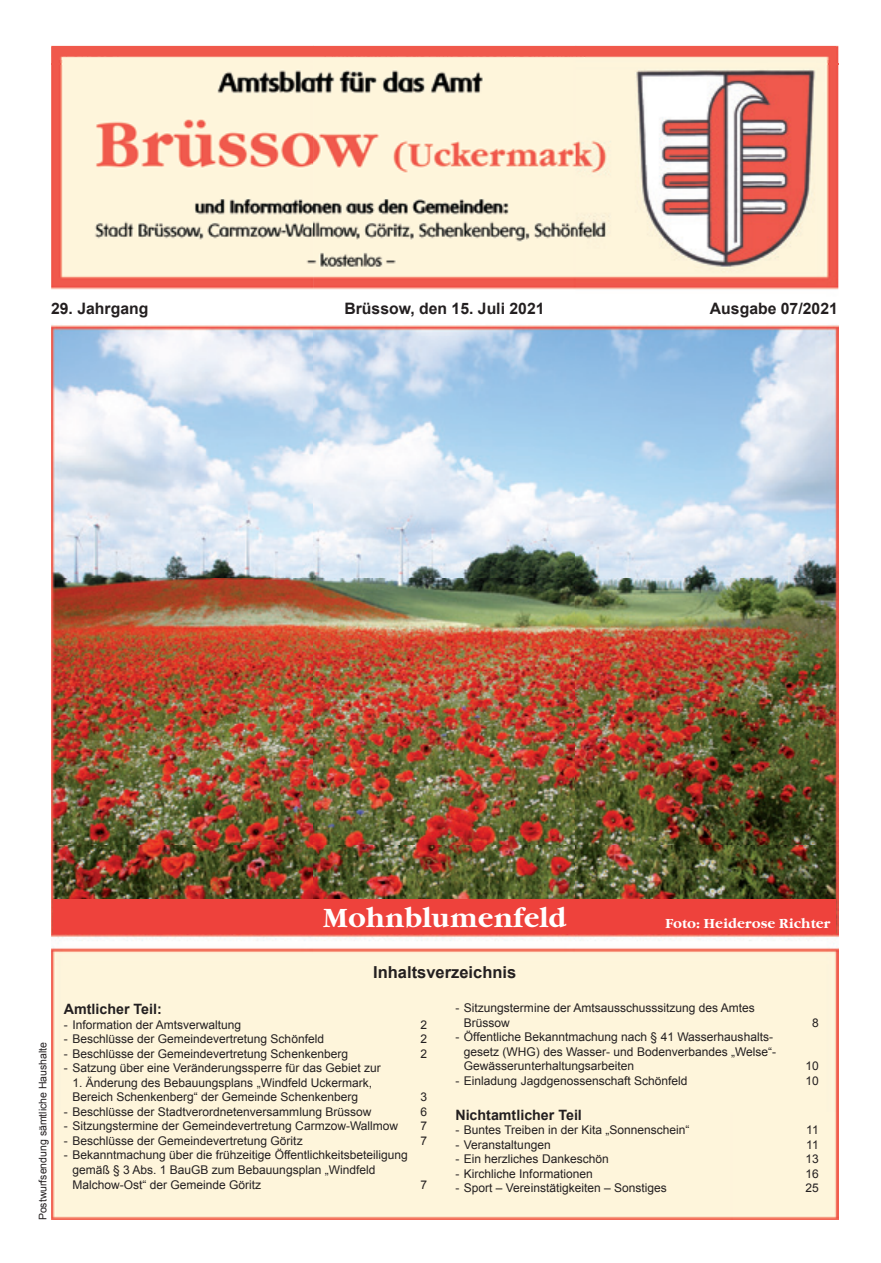
<style>
.page{position:relative;width:881px;height:1263px;background:#fff}
.page>*{position:absolute;margin:0;border:0;box-sizing:border-box;transform-origin:0 0}
.t1{font:700 27px "Garamond Itc T";color:#fff}
.t2{font:700 16.5px "Arial";color:#231f20}
.t3{font:700 15.75px "Arial";color:#231f20}
.t4{font:700 14.25px "Arial";color:#231f20}
.t5{font:700 13.5px "Garamond Itc T";color:#fff}
.t6{font:12px/14.5px "Arial";color:#231f20}
.t7{font:10.5px "Arial";color:#231f20}
</style>
<div class="page">
<img style="left:51px;top:46px;width:787px;height:1173px">
<img style="left:51px;top:64px;width:787px;height:1px">
<img style="left:52px;top:47px;width:783px;height:12px">
<div style="left:54px;top:899px;width:781px;height:34px;background:#ee423c"></div>
<h3 class="t3" style="left:51px;top:298px;width:99px">29. Jahrgang</h3>
<h3 class="t3" style="left:344px;top:298px;width:201px">Brüssow, den 15. Juli 2021</h3>
<h3 class="t3" style="left:709px;top:298px;width:129px">Ausgabe 07/2021</h3>
<h1 class="t1" style="left:323px;top:902px;width:245px">Mohnblumenfeld</h1>
<p class="t5" style="left:665px;top:916px;width:167px">Foto: Heiderose Richter</p>
<p class="t7" style="left:36px;top:1220px;width:180px;rotate:-90deg">Postwurfsendung sämtliche Haushalte</p>
<h2 class="t2" style="left:373px;top:962px;width:145px">Inhaltsverzeichnis</h2>
<p class="t4" style="left:64px;top:999px;width:99px">Amtlicher Teil:</p>
<p class="t6" style="left:64px;top:1017px;width:179px">- Information der Amtsverwaltung</p>
<p class="t6" style="left:420px;top:1017px;width:8px">2</p>
<p class="t6" style="left:64px;top:1032px;width:261px">- Beschlüsse der Gemeindevertretung Schönfeld</p>
<p class="t6" style="left:420px;top:1032px;width:8px">2</p>
<p class="t6" style="left:64px;top:1046px;width:285px">- Beschlüsse der Gemeindevertretung Schenkenberg</p>
<p class="t6" style="left:420px;top:1046px;width:8px">2</p>
<p class="t6" style="left:64px;top:1061px;width:318px">- Satzung über eine Veränderungssperre für das Gebiet zur</p>
<p class="t6" style="left:72px;top:1075px;width:301px">1. Änderung des Bebauungsplans „Windfeld Uckermark,<br>Bereich Schenkenberg“ der Gemeinde Schenkenberg</p>
<p class="t6" style="left:420px;top:1090px;width:8px">3</p>
<p class="t6" style="left:64px;top:1104px;width:309px">- Beschlüsse der Stadtverordnetenversammlung Brüssow</p>
<p class="t6" style="left:420px;top:1104px;width:8px">6</p>
<p class="t6" style="left:64px;top:1119px;width:336px">- Sitzungstermine der Gemeindevertretung Carmzow-Wallmow</p>
<p class="t6" style="left:420px;top:1119px;width:8px">7</p>
<p class="t6" style="left:64px;top:1133px;width:240px">- Beschlüsse der Gemeindevertretung Göritz</p>
<p class="t6" style="left:420px;top:1133px;width:8px">7</p>
<p class="t6" style="left:72px;top:1148px;width:337px;text-indent:-9px">- Bekanntmachung über die frühzeitige Öffentlichkeitsbeteiligung gemäß § 3 Abs. 1 BauGB zum Bebauungsplan „Windfeld<br>Malchow-Ost“ der Gemeinde Göritz</p>
<p class="t6" style="left:420px;top:1177px;width:8px">7</p>
<p class="t6" style="left:463px;top:1001px;width:292px;text-indent:-9px">- Sitzungstermine der Amtsausschusssitzung des Amtes<br>Brüssow</p>
<p class="t6" style="left:463px;top:1030px;width:314px;text-indent:-9px">- Öffentliche Bekanntmachung nach § 41 Wasserhaushalts&shy;gesetz (WHG) des Wasser- und Bodenverbandes „Welse“-<br>Gewässerunterhaltungsarbeiten</p>
<p class="t6" style="left:811px;top:1015px;width:8px">8</p>
<p class="t6" style="left:805px;top:1059px;width:15px">10</p>
<p class="t6" style="left:455px;top:1073px;width:233px">- Einladung Jagdgenossenschaft Schönfeld</p>
<p class="t6" style="left:805px;top:1073px;width:15px">10</p>
<p class="t4" style="left:455px;top:1105px;width:128px">Nichtamtlicher Teil</p>
<p class="t6" style="left:455px;top:1123px;width:235px">- Buntes Treiben in der Kita „Sonnenschein“</p>
<p class="t6" style="left:806px;top:1123px;width:14px">11</p>
<p class="t6" style="left:455px;top:1137px;width:97px">- Veranstaltungen</p>
<p class="t6" style="left:806px;top:1137px;width:14px">11</p>
<p class="t6" style="left:455px;top:1152px;width:155px">- Ein herzliches Dankeschön</p>
<p class="t6" style="left:805px;top:1152px;width:15px">13</p>
<p class="t6" style="left:455px;top:1166px;width:139px">- Kirchliche Informationen</p>
<p class="t6" style="left:805px;top:1166px;width:15px">16</p>
<p class="t6" style="left:455px;top:1181px;width:213px">- Sport – Vereinstätigkeiten – Sonstiges</p>
<p class="t6" style="left:805px;top:1181px;width:15px">25</p>
</div>
